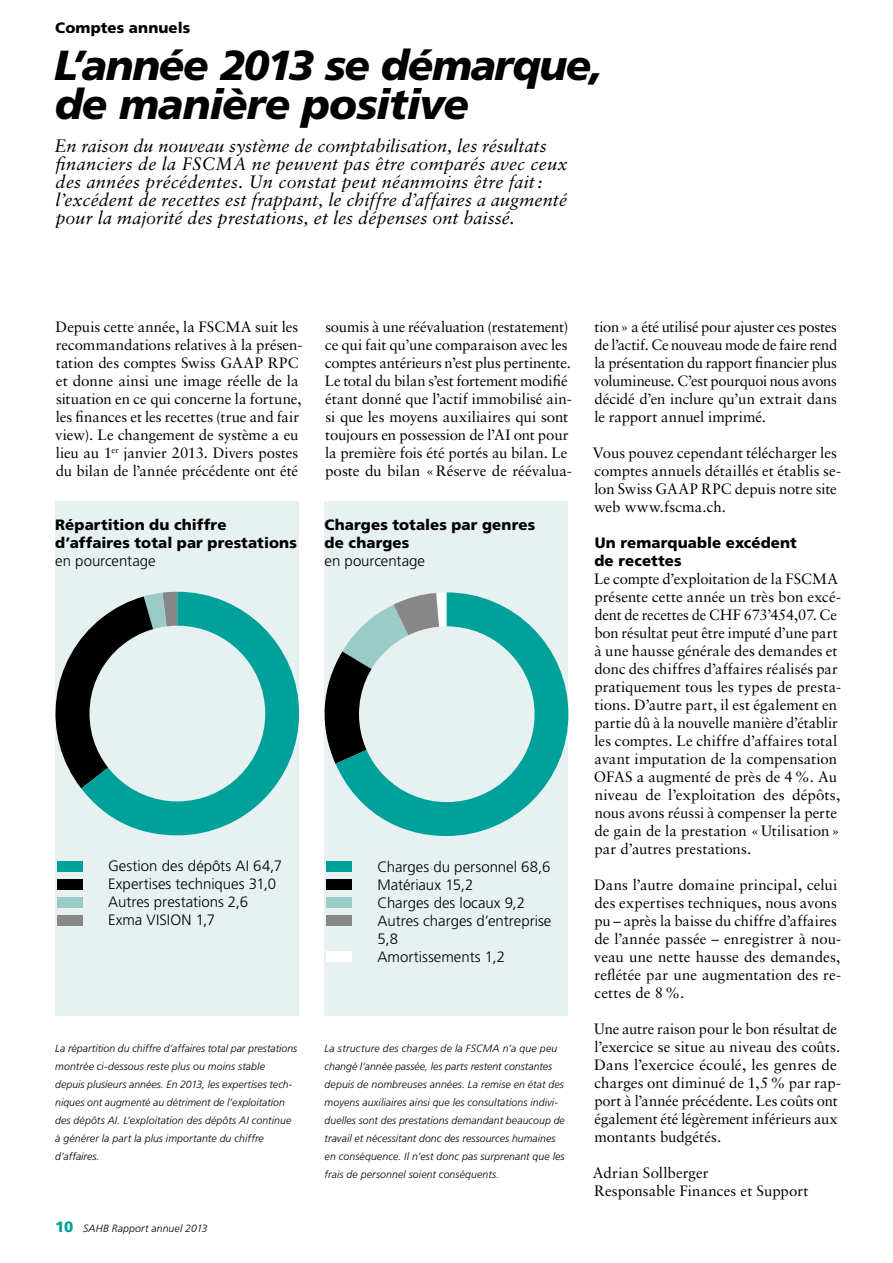
<style>
.page{position:relative;width:893px;height:1263px;background:#fff}
.page>*{position:absolute;margin:0;border:0;box-sizing:border-box;transform-origin:0 0}
.t1{font:italic 900 42px/39px "Frutiger LT Std";letter-spacing:-.03em;color:#000}
.t2{font:italic 18px/18px "Sabon LT Std";letter-spacing:.005em;color:#000}
.t3{font:15px/18px "Sabon";color:#000}
.t4{font:300 15px/18px "Frutiger LT Std";color:#000}
.t5{font:900 15px/18px "Frutiger LT Std";letter-spacing:.005em;color:#000}
.t6{font:italic 300 10.5px/18px "Frutiger LT Std";letter-spacing:.01em;color:#000}
.s1{font-weight:900;font-style:normal;font-size:15px;color:#00a19a}
</style>
<div class="page">
<div style="left:55px;top:501px;width:244px;height:515px;background:#e7f1f1"></div>
<div style="left:325px;top:501px;width:243px;height:515px;background:#e7f1f1"></div>
<svg style="left:325px;top:666px;width:10px;height:97px"></svg>
<svg style="left:335px;top:592px;width:233px;height:244px;fill:#00a19a"></svg>
<div style="left:359px;top:626px;width:176px;height:176px;background:#e7f1f1;border-radius:50%"></div>
<div style="left:327px;top:861px;width:25px;height:11px;background:#00a19a"></div>
<div style="left:327px;top:879px;width:25px;height:11px;background:#000"></div>
<div style="left:327px;top:897px;width:25px;height:11px;background:#9bcbc7"></div>
<div style="left:327px;top:915px;width:25px;height:11px;background:#878787"></div>
<div style="left:327px;top:951px;width:25px;height:11px;background:#fff"></div>
<svg style="left:55px;top:639px;width:26px;height:149px"></svg>
<svg style="left:81px;top:592px;width:218px;height:243px;fill:#00a19a"></svg>
<div style="left:90px;top:626px;width:175px;height:175px;background:#e7f1f1;border-radius:50%"></div>
<div style="left:57px;top:861px;width:26px;height:10px;background:#00a19a"></div>
<div style="left:57px;top:879px;width:26px;height:10px;background:#000"></div>
<div style="left:57px;top:897px;width:26px;height:10px;background:#9bcbc7"></div>
<div style="left:57px;top:915px;width:26px;height:10px;background:#878787"></div>
<p class="t5" style="left:55px;top:19px;width:137px">Comptes annuels</p>
<h1 class="t1" style="left:54px;top:46px;width:550px">L’année 2013 se démarque, de manière positive</h1>
<p class="t2" style="left:55px;top:136px;width:515px">En raison du nouveau système de comptabilisation, les résultats financiers de la FSCMA ne peuvent pas être comparés avec ceux des années précédentes. Un constat peut néanmoins être fait: l’excédent de recettes est frappant, le chiffre d’affaires a augmenté pour la majorité des prestations, et les dépenses ont baissé.</p>
<p class="t3" style="left:55px;top:317px;width:249px">Depuis cette année, la FSCMA suit les recommandations relatives à la présen&shy;tation des comptes Swiss GAAP RPC et donne ainsi une image réelle de la situation en ce qui concerne la fortune, les finances et les recettes (true and fair view). Le changement de système a eu lieu au 1<sup>er</sup> janvier 2013. Divers postes du bilan de l’année précédente ont été</p>
<p class="t3" style="left:325px;top:317px;width:249px">soumis à une réévaluation (restatement) ce qui fait qu’une comparaison avec les comptes antérieurs n’est plus pertinente.<br>Le total du bilan s’est fortement modifié étant donné que l’actif immobilisé ain&shy;si que les moyens auxiliaires qui sont toujours en possession de l’AI ont pour la première fois été portés au bilan. Le poste du bilan «Réserve de réévalua-</p>
<p class="t5" style="left:325px;top:515px;width:212px">Charges totales par genres de charges</p>
<p class="t4" style="left:325px;top:552px;width:102px">en pourcentage</p>
<p class="t5" style="left:55px;top:515px;width:243px">Répartition du chiffre d’affaires total par prestations</p>
<p class="t4" style="left:55px;top:552px;width:102px">en pourcentage</p>
<p class="t4" style="left:108px;top:857px;width:176px">Gestion des dépôts AI 64,7<br>Expertises techniques 31,0<br>Autres prestations 2,6<br>Exma VISION 1,7</p>
<p class="t4" style="left:377px;top:858px;width:175px">Charges du personnel 68,6<br>Matériaux 15,2<br>Charges des locaux 9,2<br>Autres charges d’entreprise<br>5,8<br>Amortissements 1,2</p>
<p class="t6" style="left:55px;top:1039px;width:243px">La répartition du chiffre d’affaires total par prestations montrée ci-dessous reste plus ou moins stable<br>depuis plusieurs années. En 2013, les expertises tech&shy;niques ont augmenté au détriment de l’exploitation des dépôts AI. L’exploitation des dépôts AI continue à générer la part la plus importante du chiffre d’affaires.</p>
<p class="t6" style="left:325px;top:1039px;width:242px">La structure des charges de la FSCMA n’a que peu changé l’année passée, les parts restent constantes depuis de nombreuses années. La remise en état des moyens auxiliaires ainsi que les consultations indivi&shy;duelles sont des prestations demandant beaucoup de travail et nécessitant donc des ressources humaines en conséquence. Il n’est donc pas surprenant que les frais de personnel soient conséquents.</p>
<p class="t6" style="left:55px;top:1219px;width:154px"><span class="s1">10</span> SAHB Rapport annuel 2013</p>
<p class="t3" style="left:594px;top:317px;width:245px;text-align:justify">tion» a été utilisé pour ajuster ces postes de l’actif. Ce nouveau mode de faire rend la présentation du rapport financier plus volumineuse. C’est pourquoi nous avons décidé d’en inclure qu’un extrait dans le rapport annuel imprimé.</p>
<p class="t3" style="left:593px;top:443px;width:250px">Vous pouvez cependant télécharger les comptes annuels détaillés et établis se&shy;lon Swiss GAAP RPC depuis notre site web www.fscma.ch.</p>
<p class="t5" style="left:594px;top:533px;width:204px">Un remarquable excédent de recettes</p>
<p class="t3" style="left:594px;top:569px;width:249px">Le compte d’exploitation de la FSCMA présente cette année un très bon excé&shy;dent de recettes de CHF 673’454,07. Ce bon résultat peut être imputé d’une part à une hausse générale des demandes et donc des chiffres d’affaires réalisés par pratiquement tous les types de presta&shy;tions. D’autre part, il est également en partie dû à la nouvelle manière d’établir les comptes. Le chiffre d’affaires total avant imputation de la compensation OFAS a augmenté de près de 4%. Au niveau de l’exploitation des dépôts, nous avons réussi à compenser la perte de gain de la prestation «Utilisation» par d’autres prestations.</p>
<p class="t3" style="left:594px;top:875px;width:249px">Dans l’autre domaine principal, celui des expertises techniques, nous avons pu – après la baisse du chiffre d’affaires de l’année passée – enregistrer à nou&shy;veau une nette hausse des demandes, reflétée par une augmentation des re&shy;cettes de 8%.</p>
<p class="t3" style="left:594px;top:1019px;width:248px">Une autre raison pour le bon résultat de l’exercice se situe au niveau des coûts.<br>Dans l’exercice écoulé, les genres de charges ont diminué de 1,5% par rap&shy;port à l’année précédente. Les coûts ont également été légèrement inférieurs aux montants budgétés.</p>
<p class="t3" style="left:593px;top:1163px;width:217px">Adrian Sollberger<br>Responsable Finances et Support</p>
</div>
